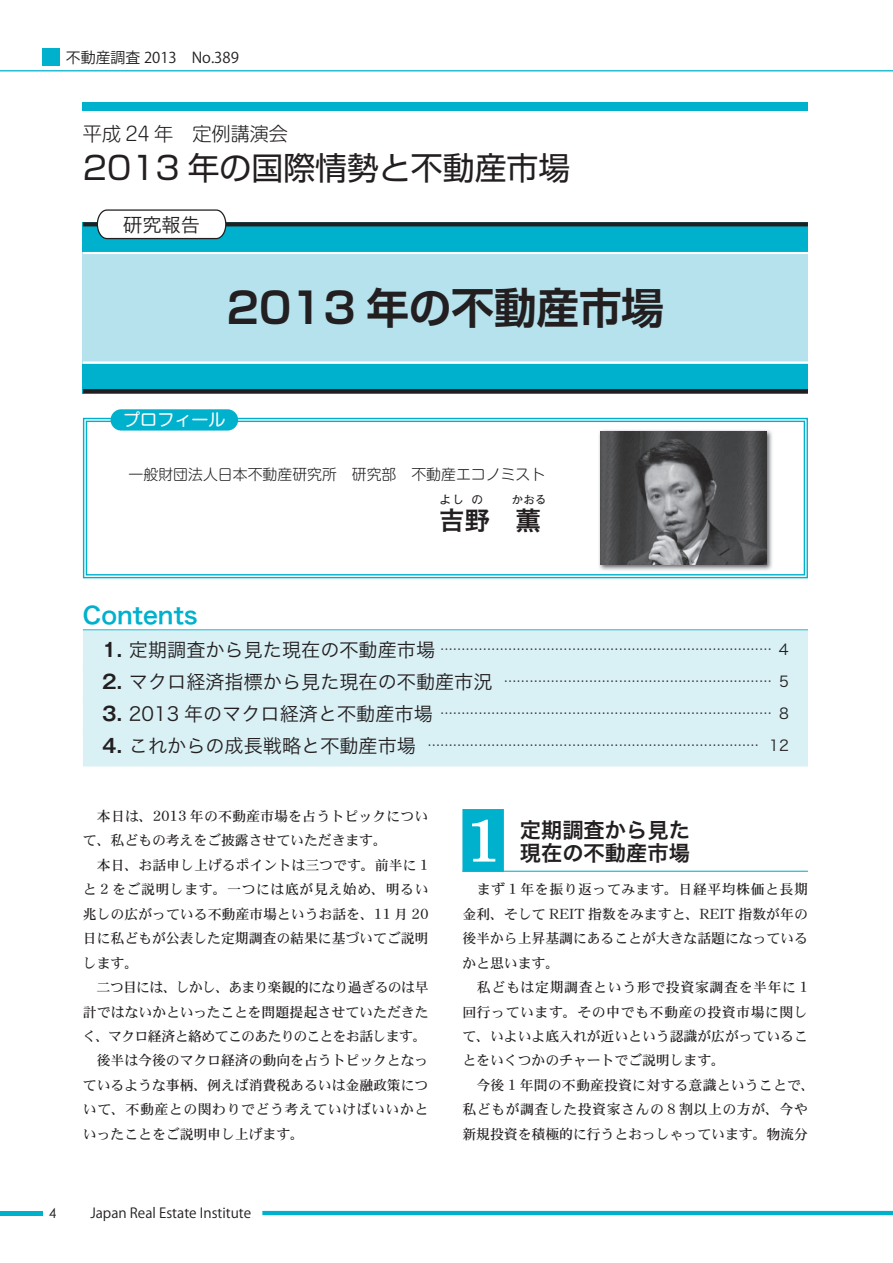
<style>
.page{position:relative;width:893px;height:1263px;background:#fff}
.page>*{position:absolute;margin:0;border:0;box-sizing:border-box;transform-origin:0 0}
.t1{font:700 61.65px "Century Schoolbook";color:#fff;scale:.95 1}
.t2{font:700 42.45px "Shin Go Pro De";color:#231f20}
.t3{font:31.95px "Shin Go Pro";color:#231f20}
.t4{font:25.5px "Hira Kaku Pro W6";color:#231f20}
.t5{font:23.4px "Hira Kaku Pro W6";color:#00b1cd}
.t6{font:21.3px/23.4px "Hira Kaku Pro W6";color:#231f20}
.t7{font:300 19.2px "Shin M Go Pro";color:#231f20}
.t8{font:19.2px "Hira Kaku Pro W3";color:#231f20}
.t9{font:16.95px "Shin M Go Pro";color:#fff}
.t10{font:300 14.85px "Shin M Go Pro";color:#231f20}
.t11{font:14.85px "Koz Go Pro";color:#231f20}
.t12{font:13.8px/24.5px "DFHS Mincho W5 WINP RKSJ H";color:#231f20}
.t13{font:13.8px "Koz Go Pro";color:#231f20}
.t14{font:13.8px "Century Gothic";color:#231f20}
.t15{font:12.75px "Hira Kaku Pro W3";color:#231f20}
.t16{font:300 11.7px "Shin Go Pro";color:#231f20}
.s1{font-family:"Gothic MB101 Pro De";font-weight:700;font-size:19.2px}
.s2{font-size:19.2px}
.s3{font-size:14.85px}
</style>
<div class="page">
<hr style="left:0;top:1211px;width:43px;height:4px;background:#00b1cd">
<hr style="left:262px;top:1211px;width:631px;height:4px;background:#00b1cd">
<div style="left:462px;top:809px;width:42px;height:63px;background:#00b1cd"></div>
<hr style="left:462px;top:871px;width:346px;height:1px;background:#00b1cd">
<hr style="left:0;top:70px;width:893px;height:1px;background:#00b1cd">
<div style="left:43px;top:49px;width:17px;height:17px;background:#00b1cd"></div>
<div style="left:83px;top:102px;width:725px;height:9px;background:#00b1cd"></div>
<svg style="left:82px;top:417px;width:726px;height:162px"></svg>
<div style="left:86px;top:421px;width:719px;height:154px;border:1px solid #00b1cd"></div>
<div style="left:111px;top:409px;width:127px;height:22px;background:#00b1cd;border-radius:11px"></div>
<div style="left:83px;top:222px;width:725px;height:171px;background:#00b1cd"></div>
<div style="left:83px;top:252px;width:725px;height:112px;background:#b5e2ed"></div>
<img style="left:598px;top:429px;width:175px;height:142px">
<img style="left:601px;top:432px;width:165px;height:132px">
<hr style="left:83px;top:629px;width:725px;height:2px;background:#00b1cd">
<div style="left:83px;top:630px;width:725px;height:41px;background:#d9f0f5"></div>
<div style="left:83px;top:662px;width:725px;height:41px;background:#d9f0f5"></div>
<div style="left:83px;top:694px;width:725px;height:41px;background:#d9f0f5"></div>
<div style="left:83px;top:726px;width:725px;height:40px;background:#d9f0f5"></div>
<hr style="left:83px;top:361px;width:725px;height:3px;background:#fff">
<hr style="left:83px;top:252px;width:725px;height:2px;background:#fff">
<svg style="left:83px;top:389px;width:725px;height:4px;background:#212224"></svg>
<svg style="left:83px;top:222px;width:725px;height:4px;background:#212528"></svg>
<svg style="left:96px;top:209px;width:131px;height:31px"></svg>
<p class="t11" style="left:66px;top:48px;width:174px">不動産調査 2013　No.389</p>
<h3 class="t7" style="left:83px;top:119px;width:207px">平成 24 年　定例講演会</h3>
<h3 class="t3" style="left:83px;top:142px;width:489px">2013 年の国際情勢と不動産市場</h3>
<h3 class="t8" style="left:123px;top:207px;width:78px">研究報告</h3>
<h2 class="t2" style="left:227px;top:273px;width:439px">2013 年の不動産市場</h2>
<p class="t9" style="left:123px;top:406px;width:104px">プロフィール</p>
<p class="t10" style="left:129px;top:462px;width:418px">一般財団法人日本不動産研究所　研究部　不動産エコノミスト</p>
<h3 class="t4" style="left:439px;top:497px;width:53px">吉野</h3>
<p class="t16" style="left:440px;top:489px;width:26px">よし</p>
<p class="t16" style="left:471px;top:489px;width:13px">の</p>
<p class="t16" style="left:511px;top:489px;width:37px">かおる</p>
<h3 class="t4" style="left:516px;top:497px;width:27px">薫</h3>
<h3 class="t5" style="left:83px;top:594px;width:116px">Contents</h3>
<p class="t15" style="left:102px;top:638px;width:688px"><span class="s1">1.</span> <span class="s2">定期調査から見た現在の不動産市場</span> …………………………………………………………………… <span class="s3">4</span></p>
<p class="t15" style="left:102px;top:670px;width:688px"><span class="s1">2.</span> <span class="s2">マクロ経済指標から見た現在の不動産市況</span> ……………………………………………………… <span class="s3">5</span></p>
<p class="t15" style="left:102px;top:702px;width:688px"><span class="s1">3.</span> <span class="s2">2013 年のマクロ経済と不動産市場</span> …………………………………………………………………… <span class="s3">8</span></p>
<p class="t15" style="left:102px;top:734px;width:688px"><span class="s1">4.</span> <span class="s2">これからの成長戦略と不動産市場</span> …………………………………………………………………… <span class="s3">12</span></p>
<p class="t12" style="left:82px;top:804px;width:348px">　本日は、2013 年の不動産市場を占うトピックについて、私どもの考えをご披露させていただきます。<br>　本日、お話申し上げるポイントは三つです。前半に 1と 2 をご説明します。一つには底が見え始め、明るい兆しの広がっている不動産市場というお話を、11 月 20日に私どもが公表した定期調査の結果に基づいてご説明します。<br>　二つ目には、しかし、あまり楽観的になり過ぎるのは早計ではないかといったことを問題提起させていただきたく、マクロ経済と絡めてこのあたりのことをお話します。　後半は今後のマクロ経済の動向を占うトピックとなっているような事柄、例えば消費税あるいは金融政策について、不動産との関わりでどう考えていけばいいかといったことをご説明申し上げます。</p>
<h1 class="t1" style="left:466px;top:791px;width:37px">1</h1>
<h3 class="t6" style="left:520px;top:817px;width:172px">定期調査から見た現在の不動産市場</h3>
<p class="t12" style="left:462px;top:877px;width:354px">　まず 1 年を振り返ってみます。日経平均株価と長期金利、そして REIT 指数をみますと、REIT 指数が年の後半から上昇基調にあることが大きな話題になっているかと思います。<br>　私どもは定期調査という形で投資家調査を半年に 1回行っています。その中でも不動産の投資市場に関して、いよいよ底入れが近いという認識が広がっていることをいくつかのチャートでご説明します。<br>　今後 1 年間の不動産投資に対する意識ということで、私どもが調査した投資家さんの 8 割以上の方が、今や新規投資を積極的に行うとおっしゃっています。物流分</p>
<p class="t14" style="left:49px;top:1203px;width:9px">4</p>
<p class="t13" style="left:90px;top:1204px;width:162px">Japan Real Estate Institute</p>
</div>
